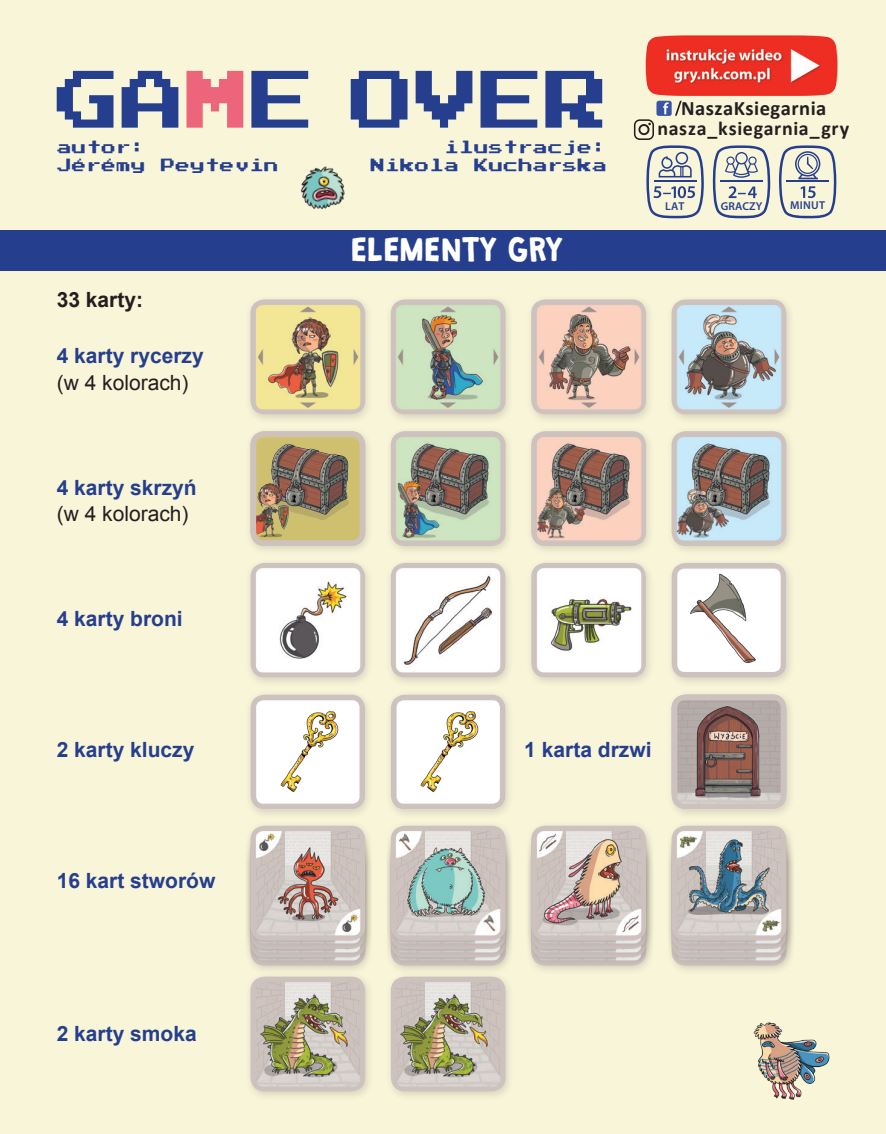
<style>
.page{position:relative;width:886px;height:1134px;background:#f9f5d9}
.page>*{position:absolute;margin:0;border:0;box-sizing:border-box;transform-origin:0 0}
.t1{font:65px "Press Start 2 P";color:#253f8e}
.t2{font:30px "Granstander Clean";color:#fff}
.t3{font:700 21px "Arial";color:#253f8e}
.t4{font:21px "Arial";color:#231f20}
.t5{font:700 21px "Arial";color:#231f20}
.t6{font:700 20.5px "Calibri";letter-spacing:.025em;color:#231f20}
.t7{font:700 20px "Calibri";letter-spacing:.035em;color:#231f20}
.t8{font:14.25px/17.2px "Press Start 2 P";letter-spacing:.03em;color:#253f8e}
.t9{font:600 11.5px "Myriad Pro";letter-spacing:.025em;color:#253f8e}
.s1{color:#ed657b}
</style>
<div class="page">
<div style="left:0;top:230px;width:886px;height:40px;background:#253f8e"></div>
<div style="left:244px;top:294px;width:551px;height:131px;background:#231f20;opacity:.15"></div>
<img style="left:250px;top:299px;width:115px;height:115px">
<img style="left:391px;top:299px;width:115px;height:115px">
<img style="left:531px;top:299px;width:115px;height:115px">
<img style="left:671px;top:299px;width:115px;height:115px">
<div style="left:244px;top:557px;width:552px;height:131px;background:#231f20;opacity:.15"></div>
<img style="left:250px;top:563px;width:115px;height:115px">
<img style="left:391px;top:563px;width:115px;height:115px">
<img style="left:531px;top:563px;width:115px;height:115px">
<svg style="left:671px;top:563px;width:115px;height:115px;background:#e7e3e0"></svg>
<div style="left:244px;top:426px;width:551px;height:130px;background:#231f20;opacity:.15"></div>
<svg style="left:250px;top:431px;width:115px;height:115px;background:#ac9b74"></svg>
<img style="left:391px;top:431px;width:115px;height:115px">
<img style="left:531px;top:431px;width:115px;height:115px">
<img style="left:671px;top:431px;width:115px;height:115px">
<div style="left:244px;top:845px;width:551px;height:131px;background:#f3efd3"></div>
<div style="left:244px;top:837px;width:551px;height:131px;background:#231f20;opacity:.15"></div>
<div style="left:244px;top:829px;width:551px;height:130px;background:#231f20;opacity:.15"></div>
<div style="left:244px;top:820px;width:551px;height:131px;background:#231f20;opacity:.15"></div>
<img style="left:250px;top:826px;width:115px;height:114px">
<img style="left:391px;top:826px;width:115px;height:114px">
<img style="left:531px;top:826px;width:115px;height:114px">
<img style="left:671px;top:826px;width:115px;height:114px">
<div style="left:244px;top:971px;width:130px;height:131px;background:#231f20;opacity:.15"></div>
<img style="left:250px;top:977px;width:115px;height:114px">
<div style="left:385px;top:971px;width:129px;height:131px;background:#231f20;opacity:.15"></div>
<img style="left:391px;top:977px;width:115px;height:114px">
<div style="left:244px;top:689px;width:552px;height:131px;background:#231f20;opacity:.15"></div>
<svg style="left:250px;top:694px;width:115px;height:115px;background:#efeae4"></svg>
<svg style="left:391px;top:694px;width:115px;height:115px;background:#efeae4"></svg>
<svg style="left:671px;top:694px;width:115px;height:115px;background:#a6938e"></svg>
<img style="left:753px;top:1022px;width:77px;height:78px">
<img style="left:301px;top:166px;width:44px;height:43px">
<svg style="left:779px;top:145px;width:57px;height:73px"></svg>
<hr style="left:787px;top:181px;width:42px;height:1px;background:#253f8e">
<svg style="left:713px;top:145px;width:57px;height:73px"></svg>
<svg style="left:634px;top:101px;width:70px;height:117px"></svg>
<img style="left:645px;top:35px;width:192px;height:66px">
<h1 class="t1" style="left:57px;top:75px;width:555px">GA<span class="s1">M</span>E OVER</h1>
<p class="t8" style="left:58px;top:142px;width:223px">autor:<br>Jérémy Peytevin</p>
<p class="t8" style="left:371px;top:142px;width:238px;text-align:right">ilustracje:<br>Nikola Kucharska</p>
<p class="t5" style="left:57px;top:286px;width:88px">33 karty:</p>
<p class="t3" style="left:57px;top:342px;width:149px">4 karty rycerzy</p>
<p class="t4" style="left:57px;top:368px;width:133px">(w 4 kolorach)</p>
<p class="t3" style="left:57px;top:473px;width:142px">4 karty skrzyń</p>
<p class="t4" style="left:57px;top:500px;width:133px">(w 4 kolorach)</p>
<p class="t3" style="left:57px;top:605px;width:128px">4 karty broni</p>
<h2 class="t2" style="left:352px;top:233px;width:214px">ELEMENTY GRY</h2>
<p class="t6" style="left:681px;top:94px;width:147px">NaszaKsiegarnia</p>
<p class="t7" style="left:657px;top:114px;width:193px">nasza_ksiegarnia_gry</p>
<p class="t9" style="left:665px;top:199px;width:21px">LAT</p>
<p class="t9" style="left:721px;top:199px;width:43px">GRACZY</p>
<p class="t9" style="left:790px;top:198px;width:36px">MINUT</p>
<p class="t3" style="left:57px;top:736px;width:139px">2 karty kluczy</p>
<p class="t3" style="left:524px;top:736px;width:129px">1 karta drzwi</p>
<p class="t3" style="left:57px;top:867px;width:160px">16 kart stworów</p>
<p class="t3" style="left:57px;top:1020px;width:142px">2 karty smoka</p>
</div>
